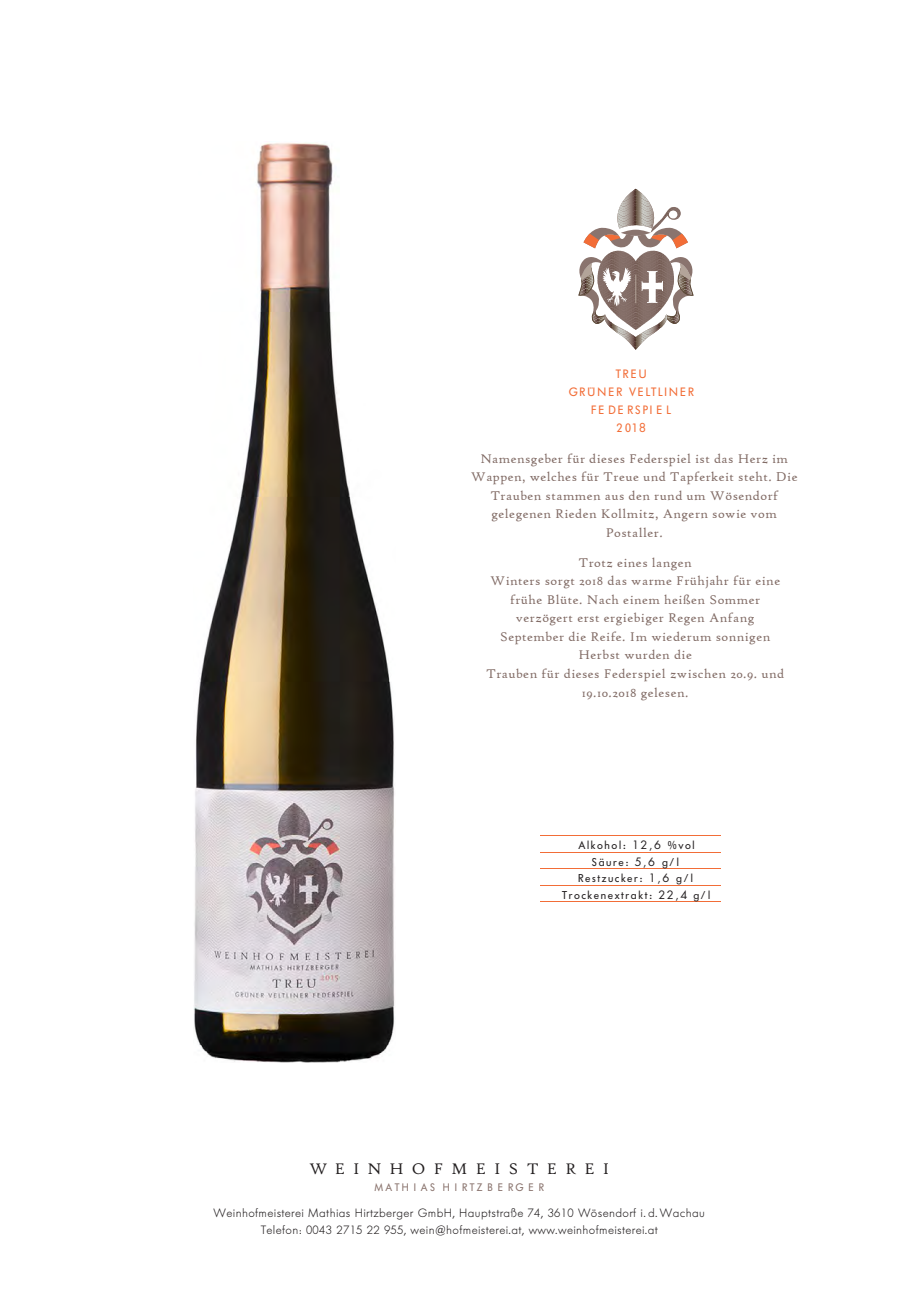
<style>
.page{position:relative;width:919px;height:1289px;background:#fff}
.page>*{position:absolute;margin:0;border:0;box-sizing:border-box;transform-origin:0 0}
.t1{font:16.5px "Hightower Text Roman";letter-spacing:.5em;color:#231f20}
.t2{font:13.5px/18.6px "High Tower Text";letter-spacing:.035em;color:#816b65;text-align:center}
.t3{font:13.5px/18.6px "High Tower Text";letter-spacing:.035em;color:#816b65;text-align:center}
.t4{font:300 12px/16.6px "Futura BQ";letter-spacing:.03em;color:#231f20;text-align:center}
.t5{font:12px/18px "Futura BQ";letter-spacing:.16em;color:#f26d37;text-align:center}
.t6{font:11.25px/16.5px "Futura BQ";letter-spacing:.14em;color:#231f20;text-align:center}
.t7{font:10.8px "Futura BQ";letter-spacing:.45em;color:#8a746e}
.s1{font-family:"Futura"}
</style>
<div class="page">
<svg style="left:578px;top:189px;width:116px;height:161px"></svg>
<img style="left:194px;top:143px;width:201px;height:919px">
<hr style="left:540px;top:835px;width:181px;height:1px;background:#f26d37">
<hr style="left:540px;top:852px;width:181px;height:1px;background:#f26d37">
<hr style="left:540px;top:868px;width:181px;height:1px;background:#f26d37">
<hr style="left:540px;top:885px;width:181px;height:1px;background:#f26d37">
<hr style="left:540px;top:901px;width:181px;height:1px;background:#f26d37">
<p class="t5" style="left:568px;top:365px;width:127px">TREU<br>GRÜNER VELTLINER<br>FE DE RSPI E L<br>2 01<span class="s1">8</span></p>
<p class="t3" style="left:471px;top:449px;width:328px">Namensgeber für dieses Federspiel ist das Herz im Wappen, welches für Treue und Tapferkeit steht. Die Trauben stammen aus den rund um Wösendorf gelegenen Rieden Kollmitz, Angern sowie vom Postaller.</p>
<p class="t2" style="left:486px;top:553px;width:299px">Trotz eines langen<br>Winters sorgt 2018 das warme Frühjahr für eine frühe Blüte. Nach einem heißen Sommer verzögert erst ergiebiger Regen Anfang September die Reife. Im wiederum sonnigen Herbst wurden die<br>Trauben für dieses Federspiel zwischen 20.9. und 19.10.2018 gelesen.</p>
<p class="t6" style="left:562px;top:837px;width:149px">Alkohol: <span class="s1">12,6</span> %vol<br>Säure: <span class="s1">5,6</span> g/l<br>Restzucker: <span class="s1">1,6</span> g/l<br>Trockenextrakt: <span class="s1">22,4</span> g/l</p>
<p class="t1" style="left:309px;top:1159px;width:301px">WEINHOFMEISTEREI</p>
<p class="t7" style="left:374px;top:1180px;width:171px">MATHIAS HIRTZBERGER</p>
<p class="t4" style="left:213px;top:1204px;width:493px">Weinhofmeisterei Mathias Hirtzberger GmbH, Hauptstraße 74, 3610 Wösendorf i. d. Wachau<br>Telefon: 0043 2715 22 955, wein@hofmeisterei.at, www.weinhofmeisterei.at</p>
</div>
